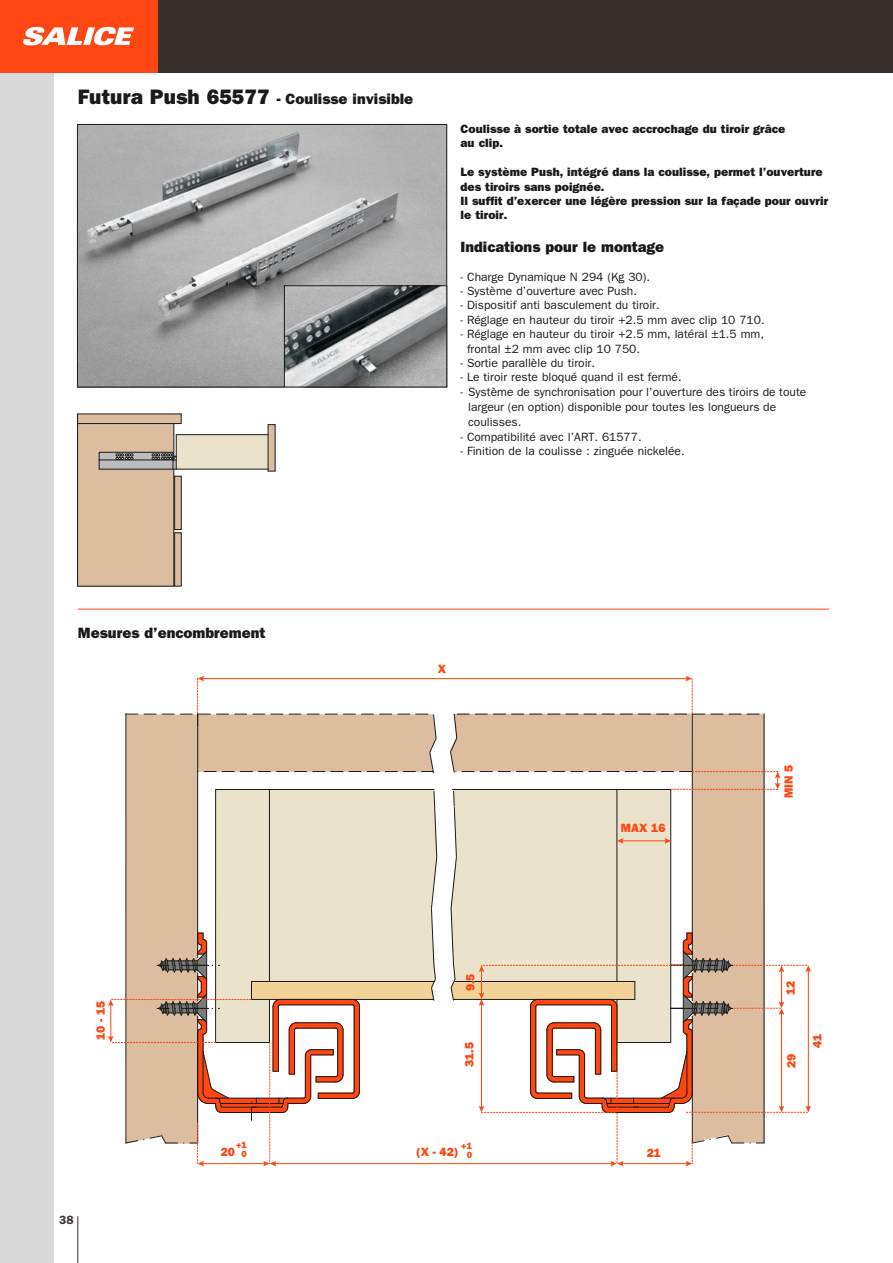
<style>
.page{position:relative;width:893px;height:1263px;background:#fff}
.page>*{position:absolute;margin:0;border:0;box-sizing:border-box;transform-origin:0 0}
.t1{font:15px "ITC Franklin Gothic Std Hvy";color:#1a1a18}
.t2{font:12px/15px "ITC Franklin Gothic Std";color:#1a1a18}
.t3{font:12px/14.4px "ITC Franklin Gothic Std Hvy";color:#1a1a18}
.t4{font:12px "ITC Franklin Gothic Std Hvy";color:#ff4713}
.t5{font:600 12px "ITC Franklin Gothic Std";color:#392f2d}
.t6{font:9px/9px "ITC Franklin Gothic Std Hvy";color:#ff4713;text-align:right}
.s1{font-size:21px}
</style>
<div class="page">
<div style="left:0;top:0;width:54px;height:1263px;background:#dadada"></div>
<div style="left:0;top:0;width:893px;height:72px;background:#392f2d"></div>
<div style="left:0;top:0;width:157px;height:72px;background:#ff4713"></div>
<svg style="left:23px;top:27px;width:111px;height:18px"></svg>
<hr style="left:78px;top:609px;width:751px;height:1px;background:#ff4713">
<hr style="left:202px;top:678px;width:486px;height:1px;background:#ff4713">
<hr style="left:274px;top:1163px;width:339px;height:1px;background:#ff4713">
<svg style="left:449px;top:676px;width:362px;height:490px"></svg>
<svg style="left:108px;top:676px;width:330px;height:490px"></svg>
<img style="left:79px;top:126px;width:366px;height:259px">
<div style="left:77px;top:124px;width:370px;height:263px;border:1px solid #1a1a18"></div>
<div style="left:78px;top:420px;width:96px;height:166px;background:#dcbda0"></div>
<div style="left:77px;top:420px;width:97px;height:166px;border:1px solid #1a1a18"></div>
<div style="left:175px;top:476px;width:6px;height:54px;background:#dcbda0"></div>
<div style="left:174px;top:476px;width:8px;height:54px;border:1px solid #1a1a18"></div>
<div style="left:175px;top:533px;width:6px;height:53px;background:#dcbda0"></div>
<div style="left:174px;top:532px;width:8px;height:54px;border:1px solid #1a1a18"></div>
<div style="left:268px;top:425px;width:7px;height:46px;background:#dcbda0"></div>
<div style="left:78px;top:414px;width:103px;height:10px;background:#dcbda0"></div>
<div style="left:176px;top:435px;width:92px;height:34px;background:#eae2ca"></div>
<hr style="left:176px;top:469px;width:92px;height:1px;background:#1a1a18">
<hr style="left:78px;top:413px;width:103px;height:1px;background:#1a1a18">
<hr style="left:78px;top:423px;width:103px;height:1px;background:#1a1a18">
<svg style="left:268px;top:424px;width:7px;height:11px"></svg>
<hr style="left:275px;top:425px;width:1px;height:46px;background:#1a1a18">
<hr style="left:176px;top:434px;width:92px;height:1px;background:#1a1a18">
<hr style="left:176px;top:435px;width:1px;height:34px;background:#1a1a18">
<hr style="left:268px;top:435px;width:1px;height:36px;background:#1a1a18">
<hr style="left:99px;top:469px;width:77px;height:1px;background:#1a1a18">
<svg style="left:98px;top:451px;width:78px;height:18px"></svg>
<img style="left:286px;top:287px;width:159px;height:98px">
<div style="left:284px;top:285px;width:163px;height:102px;border:1px solid #1a1a18"></div>
<hr style="left:78px;top:1216px;width:1px;height:47px;background:#392f2d">
<p class="t1" style="left:78px;top:90px;width:337px"><span class="s1">Futura Push 65577</span> - Coulisse invisible</p>
<p class="t3" style="left:461px;top:122px;width:326px">Coulisse à sortie totale avec accrochage du tiroir grâce au clip.</p>
<p class="t3" style="left:461px;top:165px;width:369px">Le système Push, intégré dans la coulisse, permet l’ouverture des tiroirs sans poignée.<br>Il suffit d’exercer une légère pression sur la façade pour ouvrir le tiroir.</p>
<p class="t1" style="left:461px;top:238px;width:205px">Indications pour le montage</p>
<p class="t2" style="left:461px;top:269px;width:191px">- Charge Dynamique N 294 (Kg 30).</p>
<p class="t2" style="left:461px;top:284px;width:178px">- Système d’ouverture avec Push.</p>
<p class="t2" style="left:461px;top:298px;width:201px">- Dispositif anti basculement du tiroir.</p>
<p class="t2" style="left:461px;top:312px;width:305px">- Réglage en hauteur du tiroir +2.5 mm avec clip 10 710.</p>
<p class="t2" style="left:467px;top:327px;width:298px;line-height:14.4px;text-indent:-6px">- Réglage en hauteur du tiroir +2.5 mm, latéral ±1.5 mm, frontal ±2 mm avec clip 10 750.</p>
<p class="t2" style="left:461px;top:356px;width:136px">- Sortie parallèle du tiroir.</p>
<p class="t2" style="left:461px;top:370px;width:223px">- Le tiroir reste bloqué quand il est fermé.</p>
<p class="t2" style="left:468px;top:385px;width:340px;text-indent:-8px">- Système de synchronisation pour l’ouverture des tiroirs de toute largeur (en option) disponible pour toutes les longueurs de coulisses.</p>
<p class="t2" style="left:461px;top:429px;width:182px">- Compatibilité avec l’ART. 61577.</p>
<p class="t2" style="left:461px;top:444px;width:226px">- Finition de la coulisse : zinguée nickelée.</p>
<p class="t1" style="left:78px;top:624px;width:189px">Mesures d’encombrement</p>
<p class="t4" style="left:94px;top:1040px;width:41px;rotate:-90deg">10 - 15</p>
<p class="t4" style="left:438px;top:662px;width:10px">X</p>
<p class="t4" style="left:463px;top:991px;width:19px;rotate:-90deg">9.5</p>
<p class="t4" style="left:462px;top:1067px;width:27px;rotate:-90deg">31.5</p>
<p class="t4" style="left:621px;top:821px;width:46px">MAX 16</p>
<p class="t4" style="left:782px;top:798px;width:35px;rotate:-90deg">MIN 5</p>
<p class="t4" style="left:784px;top:995px;width:16px;rotate:-90deg">12</p>
<p class="t4" style="left:784px;top:1068px;width:16px;rotate:-90deg">29</p>
<p class="t4" style="left:810px;top:1048px;width:16px;rotate:-90deg">41</p>
<p class="t5" style="left:59px;top:1213px;width:16px">38</p>
<p class="t4" style="left:221px;top:1144px;width:16px">20</p>
<p class="t6" style="left:236px;top:1140px;width:12px">+1<br>0</p>
<p class="t4" style="left:416px;top:1145px;width:44px">(X - 42)</p>
<p class="t6" style="left:461px;top:1141px;width:12px">+1<br>0</p>
<p class="t4" style="left:647px;top:1146px;width:16px">21</p>
</div>
